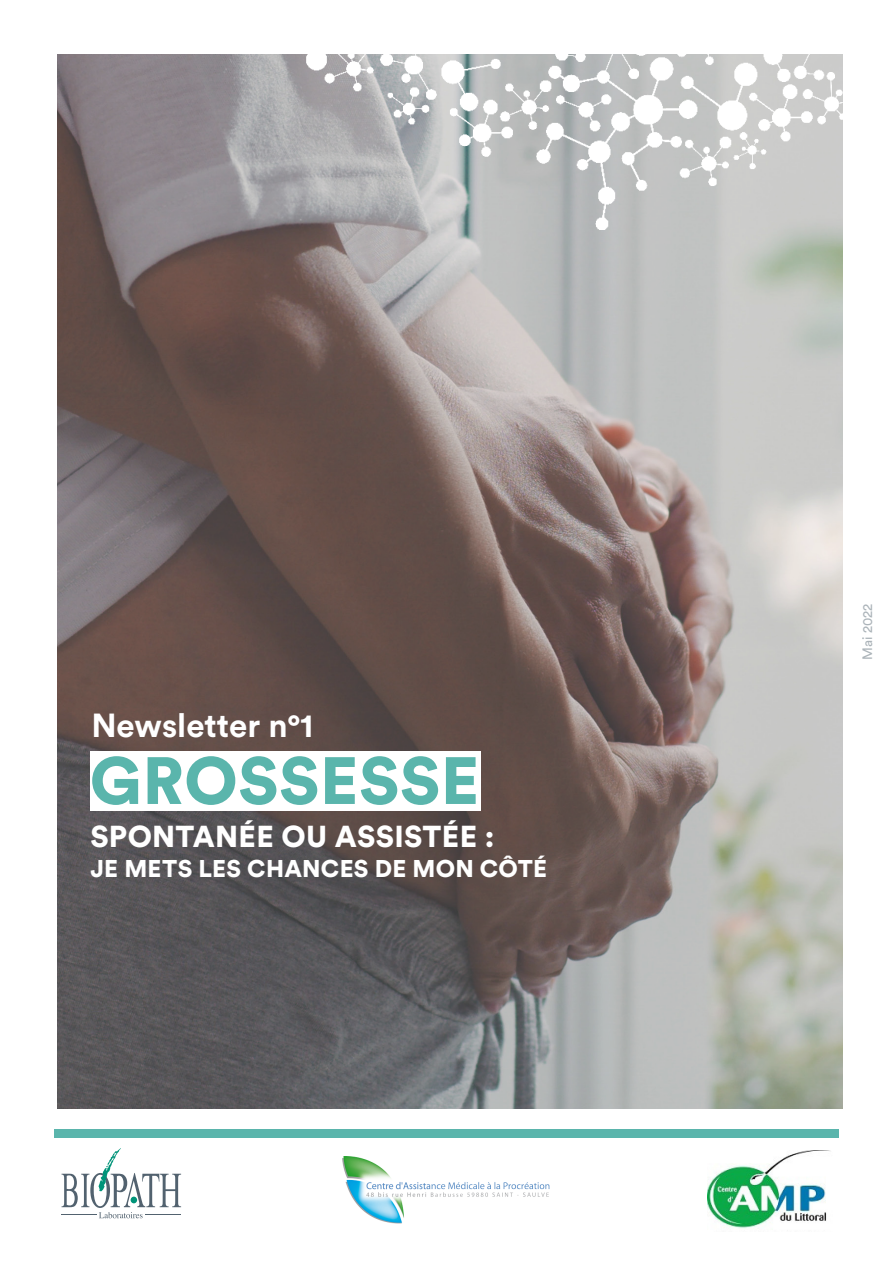
<style>
.page{position:relative;width:893px;height:1263px;background:#fff}
.page>*{position:absolute;margin:0;border:0;box-sizing:border-box;transform-origin:0 0}
.t1{font:900 66px "Circular Std";letter-spacing:.01em;color:#5ab5ac}
.t2{font:700 33px "Circular Std";color:#fff}
.t3{font:900 30px "Circular Std";letter-spacing:.01em;color:#fff}
.t4{font:900 24px "Circular Std";letter-spacing:.01em;color:#fff}
.t5{font:13.5px "Circular Std";color:#586873}
</style>
<div class="page">
<img style="left:58px;top:54px;width:784px;height:1054px">
<div style="left:54px;top:1129px;width:785px;height:8px;background:#5ab5ac"></div>
<svg style="left:62px;top:1148px;width:119px;height:70px"></svg>
<hr style="left:62px;top:1214px;width:35px;height:1px;background:#52626f">
<hr style="left:146px;top:1214px;width:35px;height:1px;background:#52626f">
<img style="left:281px;top:54px;width:562px;height:175px">
<img style="left:342px;top:1157px;width:208px;height:67px">
<div style="left:90px;top:751px;width:391px;height:60px;background:#fff"></div>
<img style="left:707px;top:1150px;width:123px;height:79px">
<p class="t2" style="left:91px;top:704px;width:223px">Newsletter n°1</p>
<p class="t1" style="left:90px;top:737px;width:391px">GROSSESSE</p>
<p class="t3" style="left:90px;top:817px;width:405px">SPONTANÉE OU ASSISTÉE :</p>
<p class="t4" style="left:90px;top:853px;width:458px">JE METS LES CHANCES DE MON CÔTÉ</p>
<p class="t5" style="left:859px;top:660px;width:58px;rotate:-90deg">Mai 2022</p>
</div>
